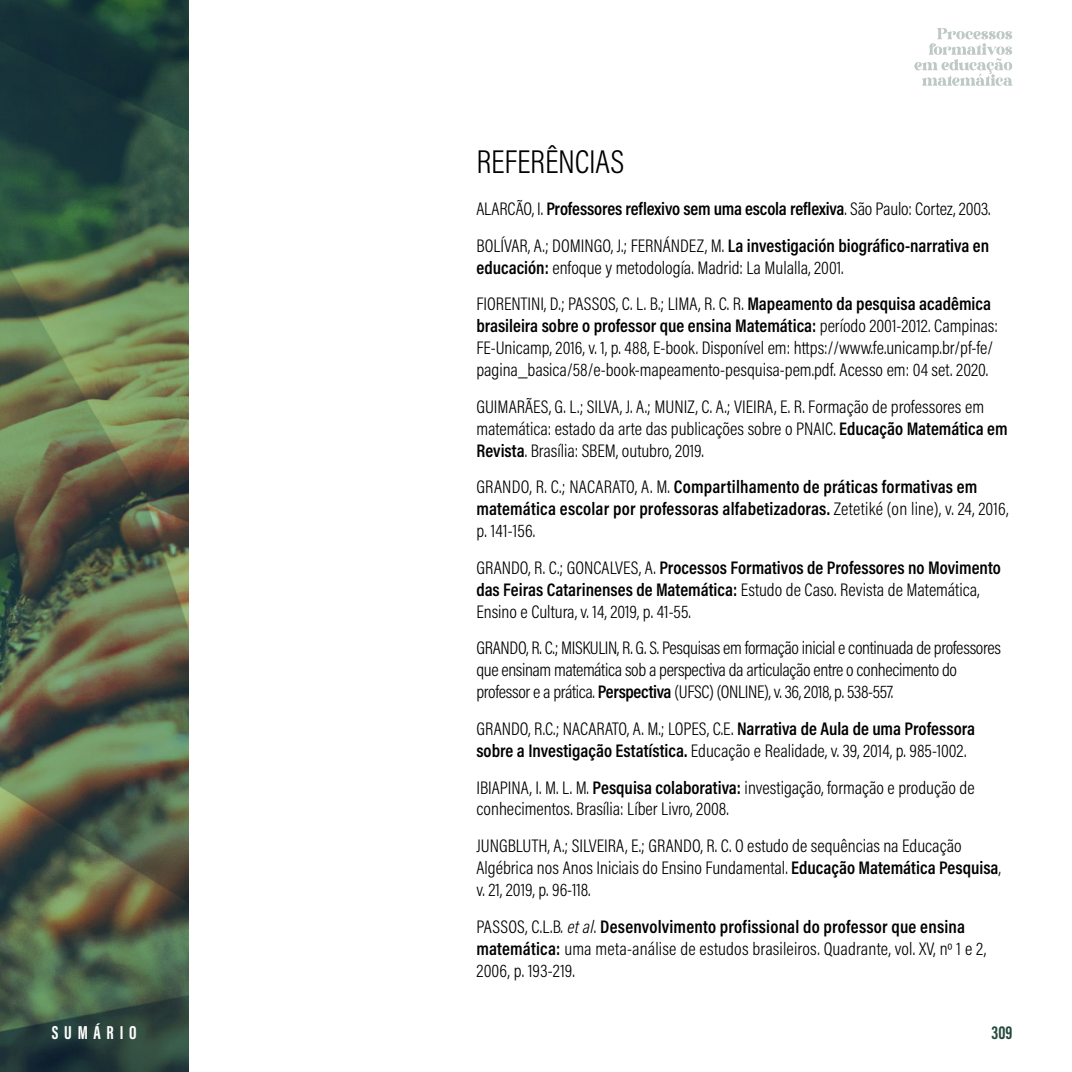
<style>
.page{position:relative;width:1072px;height:1072px;background:#fff}
.page>*{position:absolute;margin:0;border:0;box-sizing:border-box;transform-origin:0 0}
.t1{font:300 33.25px "Acumin Pro Cond";letter-spacing:-.005em;color:#000}
.t2{font:700 19.25px "Acumin Pro Extra Cond";letter-spacing:.3em;color:#fff}
.t3{font:700 19.25px "Acumin Pro Extra Cond";color:#25493d}
.t4{font:300 18.38px/21.9px "Acumin Pro Cond";color:#000}
.t5{font:600 18.38px/21.9px "Acumin Pro Cond";letter-spacing:.005em;color:#000}
.t6{font:300 18.38px/21.9px "Acumin Pro Cond";letter-spacing:-.02em;color:#000}
.s1{font-weight:300}
.s2{font-weight:600}
.s3{font-style:italic}
</style>
<div class="page">
<img style="left:0;top:0;width:189px;height:1071px">
<svg style="left:914px;top:28px;width:98px;height:58px"></svg>
<h1 class="t1" style="left:476px;top:141px;width:149px">REFERÊNCIAS</h1>
<p class="t5" style="left:476px;top:190px;width:516px;line-height:36.8px"><span class="s1">ALARCÃO, I.</span> Professores reflexivo sem uma escola reflexiva<span class="s1">. São Paulo: Cortez, 2003.<br>BOLÍVAR, A.; DOMINGO, J.; FERNÁNDEZ, M.</span> La investigación biográfico-narrativa en</p>
<p class="t4" style="left:476px;top:249px;width:516px;line-height:36.8px"><span class="s2">educación:</span> enfoque y metodología. Madrid: La Mulalla, 2001.<br>FIORENTINI, D.; PASSOS, C. L. B.; LIMA, R. C. R. <span class="s2">Mapeamento da pesquisa acadêmica</span></p>
<p class="t4" style="left:476px;top:315px;width:523px"><span class="s2">brasileira sobre o professor que ensina Matemática:</span> período 2001-2012. Campinas:<br>FE-Unicamp, 2016, v. 1, p. 488, E-book. Disponível em: https://www.fe.unicamp.br/pf-fe/ pagina_basica/58/e-book-mapeamento-pesquisa-pem.pdf. Acesso em: 04 set. 2020.</p>
<p class="t4" style="left:476px;top:395px;width:532px">GUIMARÃES, G. L.; SILVA, J. A.; MUNIZ, C. A.; VIEIRA, E. R. Formação de professores em matemática: estado da arte das publicações sobre o PNAIC. <span class="s2">Educação Matemática em<br>Revista</span>. Brasília: SBEM, outubro, 2019.</p>
<p class="t5" style="left:476px;top:475px;width:533px"><span class="s1">GRANDO, R. C.; NACARATO, A. M.</span> Compartilhamento de práticas formativas em matemática escolar por professoras alfabetizadoras. <span class="s1">Zetetiké (on line), v. 24, 2016, p. 141-156.</span></p>
<p class="t4" style="left:476px;top:556px;width:526px">GRANDO, R. C.; GONCALVES, A. <span class="s2">Processos Formativos de Professores no Movimento das Feiras Catarinenses de Matemática:</span> Estudo de Caso. Revista de Matemática,<br>Ensino e Cultura, v. 14, 2019, p. 41-55.</p>
<p class="t6" style="left:476px;top:637px;width:526px">GRANDO, R. C.; MISKULIN, R. G. S. Pesquisas em formação inicial e continuada de professores que ensinam matemática sob a perspectiva da articulação entre o conhecimento do professor e a prática. <span class="s2">Perspectiva</span> (UFSC) (ONLINE), v. 36, 2018, p. 538-557.</p>
<p class="t4" style="left:476px;top:717px;width:500px">GRANDO, R.C.; NACARATO, A. M.; LOPES, C.E. <span class="s2">Narrativa de Aula de uma Professora sobre a Investigação Estatística.</span> Educação e Realidade, v. 39, 2014, p. 985-1002.</p>
<p class="t4" style="left:476px;top:776px;width:500px">IBIAPINA, I. M. L. M. <span class="s2">Pesquisa colaborativa:</span> investigação, formação e produção de conhecimentos. Brasília: Líber Livro, 2008.</p>
<p class="t4" style="left:476px;top:834px;width:526px">JUNGBLUTH, A.; SILVEIRA, E.; GRANDO, R. C. O estudo de sequências na Educação<br>Algébrica nos Anos Iniciais do Ensino Fundamental. <span class="s2">Educação Matemática Pesquisa</span>, v. 21, 2019, p. 96-118.</p>
<p class="t4" style="left:476px;top:915px;width:511px">PASSOS, C.L.B<span class="s3">. et al</span>. <span class="s2">Desenvolvimento profissional do professor que ensina matemática:</span> uma meta-análise de estudos brasileiros. Quadrante, vol. XV, nº 1 e 2,<br>2006, p. 193-219.</p>
<p class="t2" style="left:52px;top:1020px;width:86px">SUMÁRIO</p>
<p class="t3" style="left:991px;top:1020px;width:22px">309</p>
</div>
